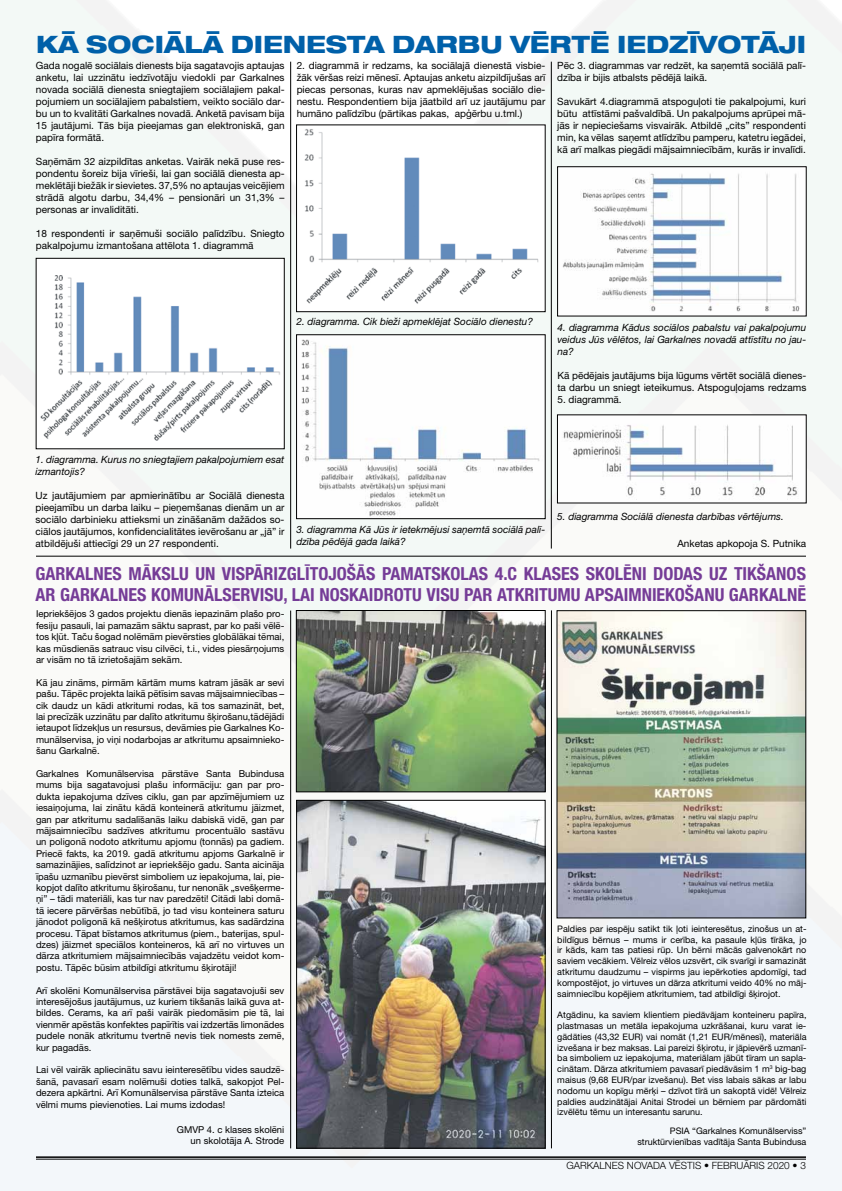
<style>
.page{position:relative;width:842px;height:1191px;background:#fff}
.page>*{position:absolute;margin:0;border:0;box-sizing:border-box;transform-origin:0 0}
.t1{font:800 expanded 24px "Helvetica Neue LT Pro";color:#0060a9}
.t2{font:700 condensed 18px "Helvetica Neue LT Pro";color:#753c97}
.t3{font:10px/12px "Helvetica Neue LT Pro";color:#000;text-align:justify}
.t4{font:italic 10px/12px "Helvetica Neue LT Pro";color:#000}
.t5{font:300 10px "Helvetica Neue LT Pro";color:#000}
.t6{font:9.5px/11.4px "Helvetica Neue LT Pro";color:#000;text-align:justify}
.t7{font:9px/10.8px "Helvetica Neue LT Pro";color:#000;text-align:justify}
</style>
<div class="page">
<img style="left:0;top:0;width:842px;height:1190px">
<hr style="left:36px;top:1156px;width:770px;height:1px;background:#000">
<hr style="left:36px;top:1158px;width:770px;height:1px;background:#000">
<img style="left:38px;top:260px;width:244px;height:187px">
<img style="left:298px;top:127px;width:245px;height:183px">
<div style="left:296px;top:125px;width:249px;height:187px;border:1px solid #000"></div>
<img style="left:298px;top:336px;width:245px;height:181px">
<div style="left:296px;top:334px;width:249px;height:185px;border:1px solid #000"></div>
<img style="left:559px;top:169px;width:245px;height:145px">
<img style="left:559px;top:417px;width:245px;height:84px">
<hr style="left:36px;top:555px;width:770px;height:1px;background:#000">
<hr style="left:290px;top:62px;width:1px;height:486px;background:#000">
<hr style="left:551px;top:62px;width:1px;height:486px;background:#000">
<img style="left:298px;top:802px;width:245px;height:344px">
<div style="left:296px;top:800px;width:249px;height:348px;border:1px solid #000"></div>
<img style="left:559px;top:612px;width:245px;height:304px">
<div style="left:557px;top:610px;width:249px;height:308px;border:1px solid #000"></div>
<img style="left:298px;top:612px;width:245px;height:178px">
<div style="left:296px;top:610px;width:249px;height:182px;border:1px solid #000"></div>
<hr style="left:290px;top:610px;width:1px;height:538px;background:#000">
<hr style="left:551px;top:610px;width:1px;height:538px;background:#000">
<h1 class="t1" style="left:36px;top:29px;width:771px">KĀ SOCIĀLĀ DIENESTA DARBU VĒRTĒ IEDZĪVOTĀJI</h1>
<p class="t3" style="left:36px;top:59px;width:250px">Gada nogalē sociālais dienests bija sagatavojis aptaujas anketu, lai uzzinātu iedzīvotāju viedokli par Garkalnes novada sociālā dienesta sniegtajiem sociālajiem pakal&shy;pojumiem un sociālajiem pabalstiem, veikto sociālo dar&shy;bu un to kvalitāti Garkalnes novadā. Anketā pavisam bija 15 jautājumi. Tās bija pieejamas gan elektroniskā, gan papīra formātā.</p>
<p class="t3" style="left:36px;top:155px;width:250px">Saņēmām 32 aizpildītas anketas. Vairāk nekā puse res&shy;pondentu šoreiz bija vīrieši, lai gan sociālā dienesta ap&shy;meklētāji biežāk ir sievietes. 37,5% no aptaujas veicējiem strādā algotu darbu, 34,4% – pensionāri un 31,3% – personas ar invaliditāti.</p>
<p class="t3" style="left:36px;top:227px;width:250px">18 respondenti ir saņēmuši sociālo palīdzību. Sniegto pakalpojumu izmantošana attēlota 1. diagrammā</p>
<p class="t3" style="left:297px;top:59px;width:250px">2. diagrammā ir redzams, ka sociālajā dienestā visbie&shy;žāk vēršas reizi mēnesī. Aptaujas anketu aizpildījušas arī piecas personas, kuras nav apmeklējušas sociālo die&shy;nestu. Respondentiem bija jāatbild arī uz jautājumu par humāno palīdzību (pārtikas pakas, apģērbu u.tml.)</p>
<p class="t3" style="left:557px;top:59px;width:250px">Pēc 3. diagrammas var redzēt, ka saņemtā sociālā palī&shy;dzība ir bijis atbalsts pēdējā laikā.</p>
<p class="t3" style="left:557px;top:95px;width:250px">Savukārt 4.diagrammā atspoguļoti tie pakalpojumi, kuri būtu attīstāmi pašvaldībā. Un pakalpojums aprūpei mā&shy;jās ir nepieciešams visvairāk. Atbildē „cits” respondenti min, ka vēlas saņemt atlīdzību pamperu, katetru iegādei, kā arī malkas piegādi mājsaimniecībām, kurās ir invalīdi.</p>
<p class="t4" style="left:296px;top:315px;width:238px">2. diagramma. Cik bieži apmeklējat Sociālo dienestu?</p>
<p class="t4" style="left:557px;top:321px;width:250px;text-align:justify">4. diagramma Kādus sociālos pabalstu vai pakalpojumu veidus Jūs vēlētos, lai Garkalnes novadā attīstītu no jau&shy;na?</p>
<p class="t3" style="left:557px;top:369px;width:250px">Kā pēdējais jautājums bija lūgums vērtēt sociālā dienes&shy;ta darbu un sniegt ieteikumus. Atspoguļojams redzams</p>
<p class="t3" style="left:557px;top:393px;width:66px">5. diagrammā.</p>
<p class="t4" style="left:36px;top:453px;width:250px">1. diagramma. Kurus no sniegtajiem pakalpojumiem esat izmantojis?</p>
<p class="t3" style="left:36px;top:489px;width:250px">Uz jautājumiem par apmierinātību ar Sociālā dienesta pieejamību un darba laiku – pieņemšanas dienām un ar sociālo darbinieku attieksmi un zināšanām dažādos so&shy;ciālos jautājumos, konfidencialitātes ievērošanu ar „jā” ir atbildējuši attiecīgi 29 un 27 respondenti.</p>
<p class="t4" style="left:296px;top:524px;width:250px">3. diagramma Kā Jūs ir ietekmējusi saņemtā sociālā palī&shy;dzība pēdējā gada laikā?</p>
<p class="t4" style="left:557px;top:510px;width:228px">5. diagramma Sociālā dienesta darbības vērtējums.</p>
<p class="t3" style="left:677px;top:538px;width:130px">Anketas apkopoja S. Putnika</p>
<h2 class="t2" style="left:36px;top:562px;width:60px">GARKALNES</h2>
<h2 class="t2" style="left:128px;top:562px;width:314px">MĀKSLU UN VISPĀRIZGLĪTOJOŠĀS PAMATSKOL</h2>
<h2 class="t2" style="left:469px;top:562px;width:93px">AS 4.C KLASES</h2>
<h2 class="t2" style="left:586px;top:562px;width:11px">SKOL</h2>
<h2 class="t2" style="left:623px;top:562px;width:164px">ĒNI DODAS UZ TIKŠANOS</h2>
<h2 class="t2" style="left:36px;top:584px;width:85px">AR GARKALNES</h2>
<h2 class="t2" style="left:151px;top:584px;width:73px">KOMUNĀLSERV</h2>
<h2 class="t2" style="left:260px;top:584px;width:71px">ISU, LAI NOSK</h2>
<h2 class="t2" style="left:359px;top:584px;width:449px">AIDROTU VISU PAR ATKRITUMU APSAIMNIEKOŠANU GARKALN Ē</h2>
<p class="t6" style="left:36px;top:608px;width:250px">Iepriekšējos 3 gados projektu dienās iepazinām plašo pro&shy;fesiju pasauli, lai pamazām sāktu saprast, par ko paši vēlē&shy;tos kļūt. Taču šogad nolēmām pievērsties globālākai tēmai, kas mūsdienās satrauc visu cilvēci, t.i., vides piesārņojums ar visām no tā izrietošajām sekām.</p>
<p class="t6" style="left:36px;top:676px;width:250px">Kā jau zināms, pirmām kārtām mums katram jāsāk ar sevi pašu. Tāpēc projekta laikā pētīsim savas mājsaimniecības – cik daudz un kādi atkritumi rodas, kā tos samazināt, bet, lai precīzāk uzzinātu par dalīto atkritumu šķirošanu,tādējādi ietaupot līdzekļus un resursus, devāmies pie Garkalnes Ko&shy;munālservisa, jo viņi nodarbojas ar atkritumu apsaimnieko&shy;šanu Garkalnē.</p>
<p class="t6" style="left:36px;top:767px;width:250px">Garkalnes Komunālservisa pārstāve Santa Bubindusa mums bija sagatavojusi plašu informāciju: gan par pro&shy;dukta iepakojuma dzīves ciklu, gan par apzīmējumiem uz iesaiņojuma, lai zinātu kādā konteinerā atkritumu jāizmet, gan par atkritumu sadalīšanās laiku dabiskā vidē, gan par mājsaimniecību sadzīves atkritumu procentuālo sastāvu un poligonā nodoto atkritumu apjomu (tonnās) pa gadiem.<br>Priecē fakts, ka 2019. gadā atkritumu apjoms Garkalnē ir samazinājies, salīdzinot ar iepriekšējo gadu. Santa aicināja īpašu uzmanību pievērst simboliem uz iepakojuma, lai, pie&shy;kopjot dalīto atkritumu šķirošanu, tur nenonāk „svešķerme&shy;ņi” – tādi materiāli, kas tur nav paredzēti! Citādi labi domā&shy;tā iecere pārvēršas nebūtībā, jo tad visu konteinera saturu jānodot poligonā kā nešķirotus atkritumus, kas sadārdzina procesu. Tāpat bīstamos atkritumus (piem., baterijas, spul&shy;dzes) jāizmet speciālos konteineros, kā arī no virtuves un dārza atkritumiem mājsaimniecībās vajadzētu veidot kom&shy;postu. Tāpēc būsim atbildīgi atkritumu šķirotāji!</p>
<p class="t6" style="left:36px;top:984px;width:250px">Arī skolēni Komunālservisa pārstāvei bija sagatavojuši sev interesējošus jautājumus, uz kuriem tikšanās laikā guva at&shy;bildes. Cerams, ka arī paši vairāk piedomāsim pie tā, lai vienmēr apēstās konfektes papīrītis vai izdzertās limonādes pudele nonāk atkritumu tvertnē nevis tiek nomests zemē, kur pagadās.</p>
<p class="t6" style="left:36px;top:1064px;width:250px">Lai vēl vairāk apliecinātu savu ieinteresētību vides saudzē&shy;šanā, pavasarī esam nolēmuši doties talkā, sakopjot Pel&shy;dezera apkārtni. Arī Komunālservisa pārstāve Santa izteica vēlmi mums pievienoties. Lai mums izdodas!</p>
<p class="t6" style="left:177px;top:1123px;width:109px;text-align:right">GMVP 4. c klases skolēni un skolotāja A. Strode</p>
<p class="t7" style="left:557px;top:923px;width:251px">Paldies par iespēju satikt tik ļoti ieinteresētus, zinošus un at&shy;bildīgus bērnus – mums ir cerība, ka pasaule kļūs tīrāka, jo ir kāds, kam tas patiesi rūp. Un bērni mācās galvenokārt no saviem vecākiem. Vēlreiz vēlos uzsvērt, cik svarīgi ir samazināt atkritumu daudzumu – vispirms jau iepērkoties apdomīgi, tad kompostējot, jo virtuves un dārza atkritumi veido 40% no māj&shy;saimniecību kopējiem atkritumiem, tad atbildīgi šķirojot.</p>
<p class="t7" style="left:557px;top:1009px;width:251px">Atgādinu, ka saviem klientiem piedāvājam konteineru papīra, plastmasas un metāla iepakojuma uzkrāšanai, kuru varat ie&shy;gādāties (43,32 EUR) vai nomāt (1,21 EUR/mēnesī), materiāla izvešana ir bez maksas. Lai pareizi šķirotu, ir jāpievērš uzmanī&shy;ba simboliem uz iepakojuma, materiālam jābūt tīram un sapla&shy;cinātam. Dārza atkritumiem pavasarī piedāvāsim 1 m<sup>3</sup> big-bag maisus (9,68 EUR/par izvešanu). Bet viss labais sākas ar labu nodomu un kopīgu mērķi – dzīvot tīrā un sakoptā vidē! Vēlreiz paldies audzinātājai Anitai Strodei un bērniem par pārdomāti izvēlētu tēmu un interesantu sarunu.</p>
<p class="t7" style="left:637px;top:1125px;width:171px;text-align:right">PSIA “Garkalnes Komunālserviss” struktūrvienības vadītāja Santa Bubindusa</p>
<p class="t5" style="left:566px;top:1159px;width:241px">GARKALNES NOVADA VĒSTIS • FEBRUĀRIS 2020 • 3</p>
</div>
